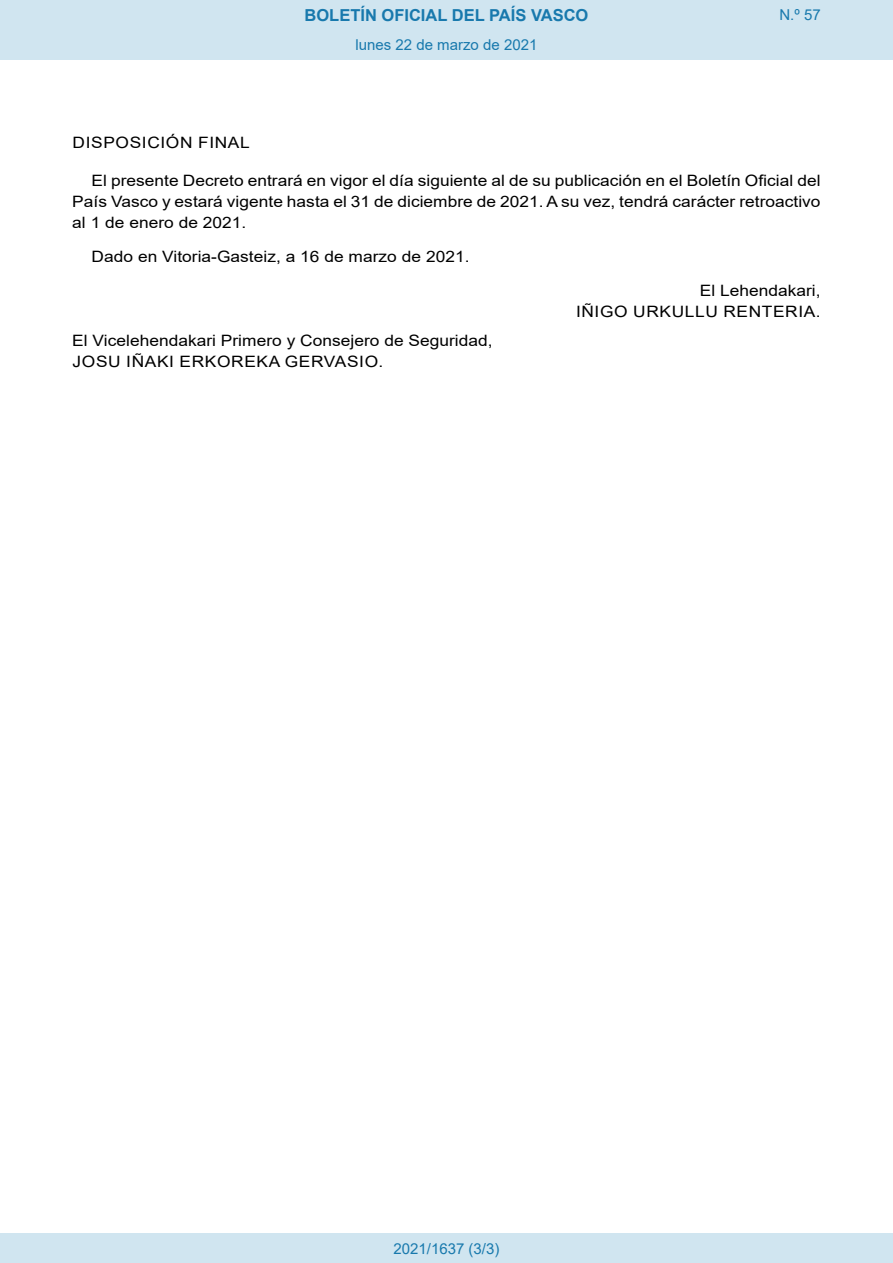
<style>
.page{position:relative;width:893px;height:1263px;background:#fff}
.page>*{position:absolute;margin:0;border:0;box-sizing:border-box;transform-origin:0 0}
.t1{font:700 16.5px "Arial";color:#1879ad}
.BOPVDetalle{font:15.6px/21px "Arial";color:#000;text-align:justify;scale:1.11 1}
.BOPVFirmaPuesto{font:15.6px "Arial";color:#000;scale:1.11 1}
.BOPVFirmaLugFec{font:15.6px "Arial";color:#000;scale:1.11 1}
.BOPVFirmaNombre{font:15.6px "Arial";letter-spacing:.035em;color:#000;scale:1.11 1}
.BOPVNombreLehen2{font:15.6px "Arial";letter-spacing:.035em;color:#000;scale:1.11 1}
.BOPVDisposicion{font:15.6px "Arial";letter-spacing:.035em;color:#000;scale:1.11 1}
.BOPVPuestoLehen2{font:15.6px "Arial";color:#000;scale:1.11 1}
.Paginacion_Centro{font:15px "Arial";color:#1879ad}
</style>
<div class="page">
<div style="left:0;top:0;width:893px;height:60px;background:#d0e5f0"></div>
<div style="left:0;top:1233px;width:893px;height:30px;background:#d0e5f0"></div>
<p class="t1" style="left:305px;top:3px;width:285px">BOLETÍN OFICIAL DEL PAÍS VASCO</p>
<p class="Paginacion_Centro" style="left:356px;top:35px;width:183px">lunes 22 de marzo de 2021</p>
<p class="Paginacion_Centro" style="left:779px;top:5px;width:43px">N.º 57</p>
<p class="BOPVDisposicion" style="left:73px;top:132px;width:161px">DISPOSICIÓN FINAL</p>
<p class="BOPVDetalle" style="left:72px;top:170px;width:676px;text-indent:19px">El presente Decreto entrará en vigor el día siguiente al de su publicación en el Boletín Oficial del País Vasco y estará vigente hasta el 31 de diciembre de 2021. A su vez, tendrá carácter retroactivo al 1 de enero de 2021.</p>
<p class="BOPVFirmaLugFec" style="left:92px;top:246px;width:342px">Dado en Vitoria-Gasteiz, a 16 de marzo de 2021.</p>
<p class="BOPVPuestoLehen2" style="left:700px;top:279px;width:110px">El Lehendakari,</p>
<p class="BOPVNombreLehen2" style="left:576px;top:300px;width:222px">IÑIGO URKULLU RENTERIA.</p>
<p class="BOPVFirmaPuesto" style="left:72px;top:330px;width:380px">El Vicelehendakari Primero y Consejero de Seguridad,</p>
<p class="BOPVFirmaNombre" style="left:73px;top:351px;width:281px">JOSU IÑAKI ERKOREKA GERVASIO.</p>
<p class="Paginacion_Centro" style="left:393px;top:1238px;width:107px">2021/1637 (3/3)</p>
</div>
